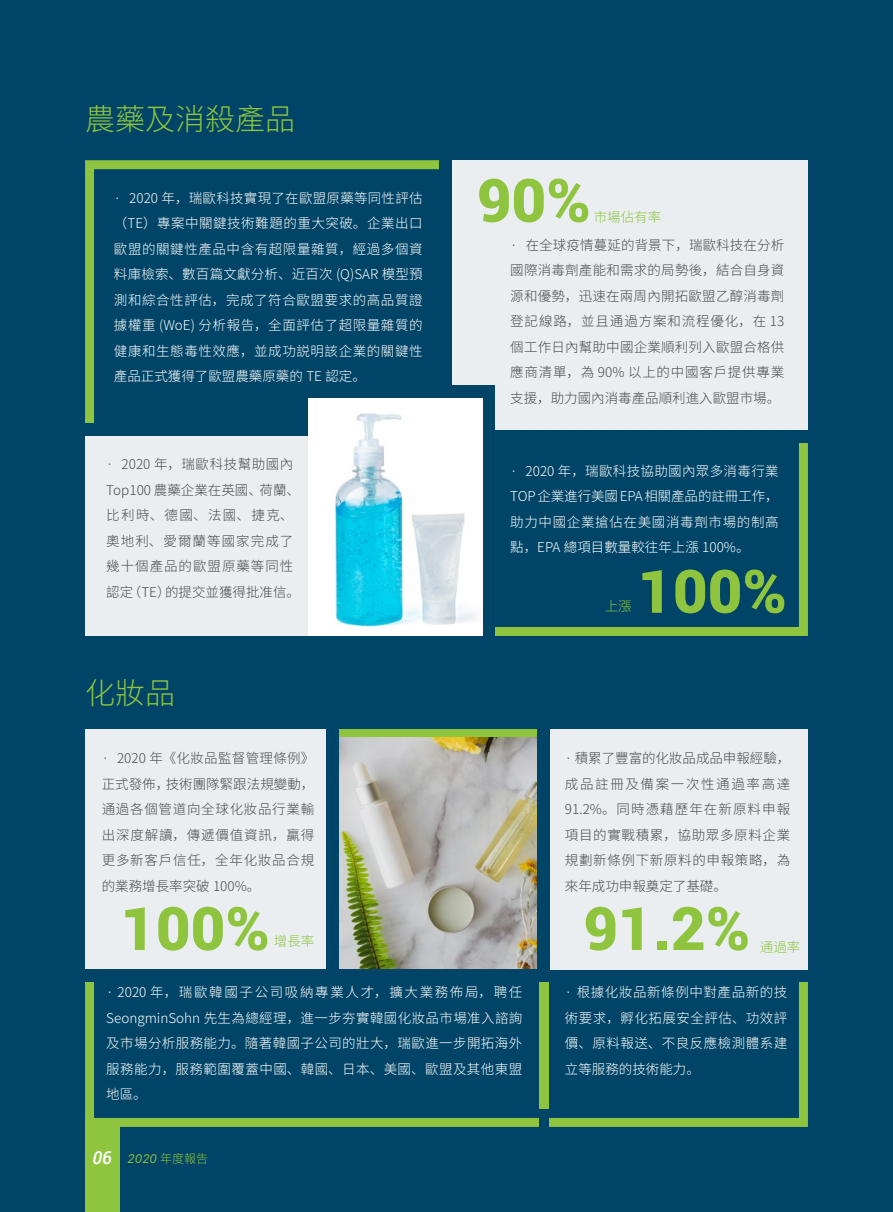
<style>
.page{position:relative;width:893px;height:1212px;background:#004567}
.page>*{position:absolute;margin:0;border:0;box-sizing:border-box;transform-origin:0 0}
.t1{font:900 60px "Roboto";color:#8ec43e}
.t2{font:300 30px "Source Han Sans SC";color:#8ec43e}
.t3{font:300 13.5px/25.5px "Source Han Sans SC";letter-spacing:.035em;color:#fff;text-align:justify}
.t4{font:300 13.5px/25.5px "Source Han Sans SC";letter-spacing:.05em;color:#4c4948;text-align:justify}
.t5{font:300 13.5px "Source Han Sans SC";color:#8ec43e}
.t6{font:italic 12px "Inter UI";color:#8ec43e}
.s1{font-family:"Roboto";font-weight:500;font-size:18px;color:#fff}
.s2{font-family:"Source Han Sans SC";font-weight:300;font-style:normal}
</style>
<div class="page">
<div style="left:85px;top:160px;width:723px;height:476px;border:9px solid #8ec43e"></div>
<div style="left:85px;top:729px;width:723px;height:398px;border:9px solid #8ec43e"></div>
<div style="left:85px;top:436px;width:354px;height:200px;background:#eaeef1"></div>
<div style="left:443px;top:160px;width:365px;height:270px;background:#eaeef1"></div>
<div style="left:85px;top:729px;width:242px;height:240px;background:#eaeef1"></div>
<img style="left:339px;top:738px;width:198px;height:231px">
<div style="left:435px;top:430px;width:379px;height:12px;background:#004567"></div>
<div style="left:73px;top:423px;width:379px;height:13px;background:#004567"></div>
<div style="left:71px;top:969px;width:749px;height:13px;background:#004567"></div>
<div style="left:395px;top:385px;width:100px;height:13px;background:#004567"></div>
<div style="left:439px;top:155px;width:13px;height:269px;background:#004567"></div>
<div style="left:326px;top:724px;width:13px;height:252px;background:#004567"></div>
<div style="left:539px;top:982px;width:10px;height:126px;background:#8ec43e"></div>
<div style="left:539px;top:1113px;width:10px;height:19px;background:#004567"></div>
<div style="left:537px;top:721px;width:13px;height:254px;background:#004567"></div>
<div style="left:482px;top:398px;width:13px;height:253px;background:#004567"></div>
<img style="left:309px;top:398px;width:173px;height:238px">
<div style="left:85px;top:1127px;width:34px;height:85px;background:#8ec43e"></div>
<div style="left:550px;top:729px;width:258px;height:240px;background:#eaeef1"></div>
<h2 class="t2" style="left:85px;top:102px;width:211px">農藥及消殺產品</h2>
<p class="t3" style="left:114px;top:185px;width:310px">· 2020 年，瑞歐科技實現了在歐盟原藥等同性評估（TE）專案中關鍵技術難題的重大突破。企業出口歐盟的關鍵性產品中含有超限量雜質，經過多個資料庫檢索、數百篇文獻分析、近百次 (Q)SAR 模型預測和綜合性評估，完成了符合歐盟要求的高品質證據權重 (WoE) 分析報告，全面評估了超限量雜質的健康和生態毒性效應，並成功説明該企業的關鍵性產品正式獲得了歐盟農藥原藥的 TE 認定。</p>
<p class="t4" style="left:106px;top:452px;width:195px;text-align:left">· 2020 年，瑞歐科技幫助國內<br>Top100 農藥企業在英國、荷蘭、比利時、德國、法國、捷克、奧地利、愛爾蘭等國家完成了幾十個產品的歐盟原藥等同性認定（TE）的提交並獲得批准信。</p>
<h2 class="t2" style="left:85px;top:676px;width:91px">化妝品</h2>
<p class="t4" style="left:102px;top:746px;width:214px">· 2020 年《化妝品監督管理條例》正式發佈，技術團隊緊跟法規變動，通過各個管道向全球化妝品行業輸出深度解讀，傳遞價值資訊，贏得更多新客戶信任，全年化妝品合規的業務增長率突破 100%。</p>
<h1 class="t1" style="left:121px;top:886px;width:150px">100%</h1>
<p class="t5" style="left:274px;top:933px;width:42px">增長率</p>
<h1 class="t1" style="left:477px;top:158px;width:116px">90%</h1>
<p class="t5" style="left:594px;top:209px;width:69px">市場佔有率</p>
<p class="t4" style="left:510px;top:232px;width:276px">· 在全球疫情蔓延的背景下，瑞歐科技在分析國際消毒劑產能和需求的局勢後，結合自身資源和優勢，迅速在兩周內開拓歐盟乙醇消毒劑登記線路，並且通過方案和流程優化，在 13個工作日內幫助中國企業順利列入歐盟合格供應商清單，為 90% 以上的中國客戶提供專業支援，助力國內消毒產品順利進入歐盟市場。</p>
<p class="t3" style="left:510px;top:458px;width:270px">· 2020 年，瑞歐科技協助國內眾多消毒行業TOP 企業進行美國 EPA 相關產品的註冊工作，助力中國企業搶佔在美國消毒劑市場的制高點，EPA 總項目數量較往年上漲 100%。</p>
<p class="t5" style="left:605px;top:598px;width:28px">上漲</p>
<h1 class="t1" style="left:638px;top:549px;width:150px">100%</h1>
<p class="t4" style="left:565px;top:746px;width:227px">· 積累了豐富的化妝品成品申報經驗，成品註冊及備案一次性通過率高達91.2%。同時憑藉歷年在新原料申報項目的實戰積累，協助眾多原料企業規劃新條例下新原料的申報策略，為來年成功申報奠定了基礎。</p>
<h1 class="t1" style="left:583px;top:886px;width:168px">91.2%</h1>
<p class="t5" style="left:760px;top:939px;width:42px">通過率</p>
<p class="t3" style="left:106px;top:980px;width:418px">· 2020 年，瑞歐韓國子公司吸納專業人才，擴大業務佈局，聘任SeongminSohn 先生為總經理，進一步夯實韓國化妝品市場准入諮詢及市場分析服務能力。隨著韓國子公司的壯大，瑞歐進一步開拓海外服務能力，服務範圍覆蓋中國、韓國、日本、美國、歐盟及其他東盟地區。</p>
<p class="t6" style="left:92px;top:1150px;width:117px"><span class="s1">06</span> 2020 <span class="s2">年度報告</span></p>
<p class="t3" style="left:565px;top:980px;width:224px">· 根據化妝品新條例中對產品新的技術要求，孵化拓展安全評估、功效評價、原料報送、不良反應檢測體系建立等服務的技術能力。</p>
</div>
